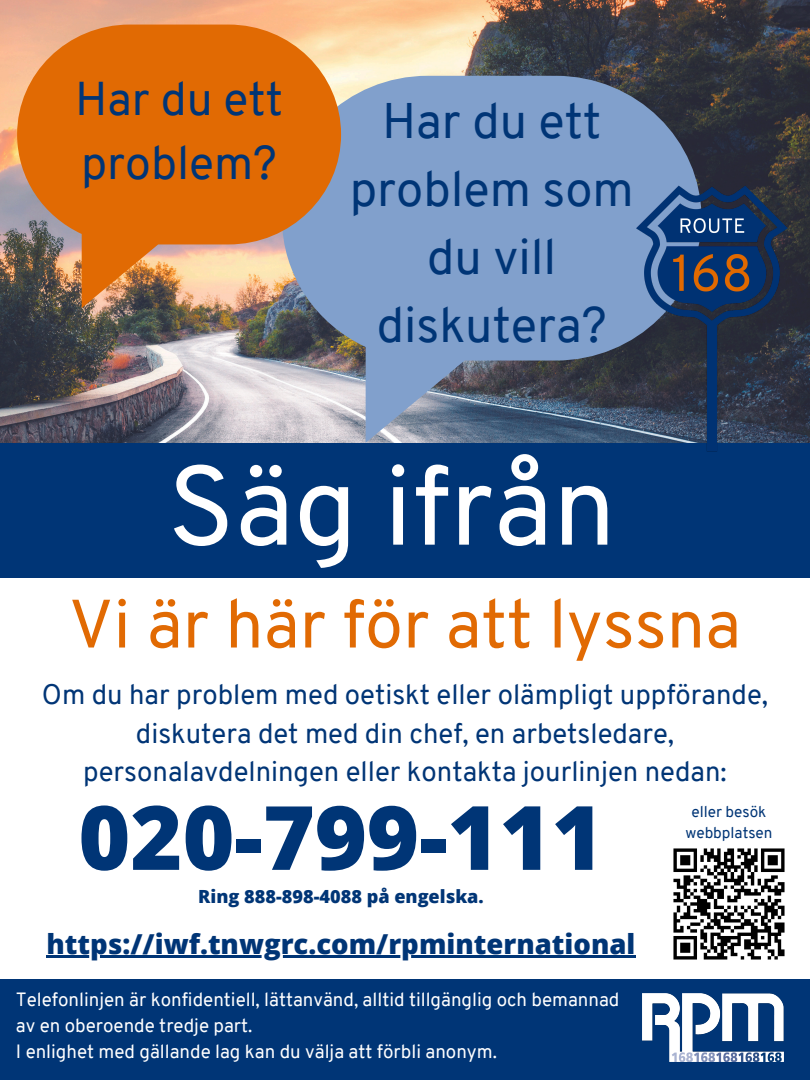
<style>
.page{position:relative;width:810px;height:1080px;background:#fff}
.page>*{position:absolute;margin:0;border:0;box-sizing:border-box;transform-origin:0 0}
.t1{font:112.5px "Overpass";color:#fff}
.t2{font:800 88.88px "Open Sans";color:#003576}
.t3{font:68.25px "Overpass";color:#e16a03}
.t4{font:48.75px/68px "Overpass";color:#003576;text-align:center}
.t5{font:46.25px/64.7px "Overpass";color:#003576}
.t6{font:27.5px/38.4px "Overpass";color:#003576;text-align:center}
.t7{font:800 27.5px "Open Sans";color:#003576}
.t8{font:18.75px/26.2px "Overpass";color:#fff}
.t9{font:800 18.12px "Open Sans";color:#003576}
.t10{font:15.38px/21.5px "Overpass";color:#003576;text-align:center}
</style>
<div class="page">
<img style="left:0;top:0;width:810px;height:443px">
<div style="left:0;top:979px;width:810px;height:101px;background:#003576"></div>
<img style="left:643px;top:994px;width:141px;height:68px">
<img style="left:673px;top:848px;width:112px;height:112px">
<div style="left:0;top:443px;width:810px;height:135px;background:#003576"></div>
<svg style="left:282px;top:76px;width:242px;height:285px;background:#809cc4"></svg>
<hr style="left:46px;top:955px;width:589px;height:2px;background:#003576">
<svg style="left:17px;top:25px;width:324px;height:219px;background:#dc741b"></svg>
<img style="left:524px;top:5px;width:286px;height:447px">
<h2 class="t5" style="left:75px;top:71px;width:209px">Har du ett problem?</h2>
<p class="t4" style="left:350px;top:92px;width:286px">Har du ett problem som du vill diskutera?</p>
<p class="t1" style="left:167px;top:460px;width:450px">Säg ifrån</p>
<p class="t3" style="left:69px;top:596px;width:674px">Vi är här för att lyssna</p>
<h4 class="t6" style="left:42px;top:678px;width:728px">Om du har problem med oetiskt eller olämpligt uppförande, diskutera det med din chef, en arbetsledare, personalavdelningen eller kontakta jourlinjen nedan:</h4>
<h1 class="t2" style="left:78px;top:775px;width:527px">020-799-111</h1>
<h6 class="t10" style="left:685px;top:802px;width:89px">eller besök webbplatsen</h6>
<p class="t9" style="left:198px;top:884px;width:287px">Ring 888-898-4088 på engelska.</p>
<h3 class="t7" style="left:46px;top:924px;width:591px">https://iwf.tnwgrc.com/rpminternational</h3>
<h5 class="t8" style="left:16px;top:988px;width:605px">Telefonlinjen är konfidentiell, lättanvänd, alltid tillgänglig och bemannad av en oberoende tredje part.</h5>
<p class="t8" style="left:16px;top:1040px;width:483px">I enlighet med gällande lag kan du välja att förbli anonym.</p>
</div>
